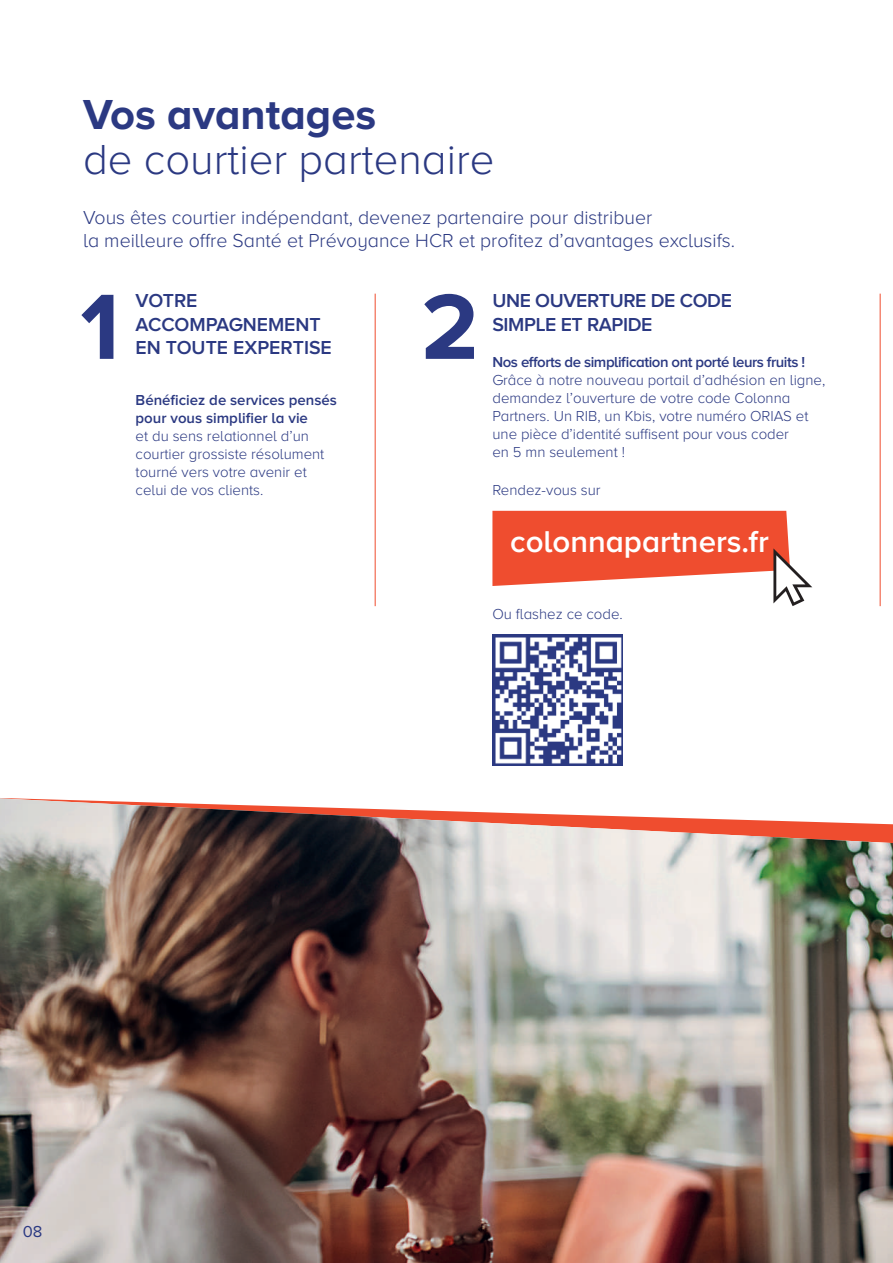
<style>
.page{position:relative;width:893px;height:1263px;background:#fff}
.page>*{position:absolute;margin:0;border:0;box-sizing:border-box;transform-origin:0 0}
.t1{font:700 96px "Proxima Nova A";color:#2b3982}
.t2{font:300 43.5px "Proxima Nova A";color:#2b3982}
.t3{font:700 43.5px "Proxima Nova A";color:#2b3982}
.t4{font:600 31.2px "Proxima Nova A";color:#fff}
.t5{font:300 19.5px/23.4px "Proxima Nova A";color:#2b3982}
.t6{font:600 19.5px/23.4px "Proxima Nova A";color:#2b3982}
.t7{font:600 19.5px/23.4px "Proxima Nova A";letter-spacing:-.02em;color:#2b3982}
.t8{font:16.5px "Proxima Nova";color:#2b3982}
.t9{font:300 15px/18px "Proxima Nova A";color:#2b3982}
.t10{font:600 15px/18px "Proxima Nova A";color:#2b3982}
.t11{font:600 15px "Proxima Nova A";letter-spacing:-.03em;color:#2b3982}
</style>
<div class="page">
<hr style="left:375px;top:294px;width:1px;height:312px;background:#ef4d2f">
<hr style="left:880px;top:294px;width:1px;height:312px;background:#ef4d2f">
<svg style="left:492px;top:511px;width:320px;height:95px"></svg>
<img style="left:0;top:798px;width:893px;height:465px">
<img style="left:492px;top:634px;width:131px;height:131px">
<h2 class="t3" style="left:83px;top:90px;width:295px">Vos avantages</h2>
<h2 class="t2" style="left:83px;top:135px;width:413px">de courtier partenaire</h2>
<h3 class="t5" style="left:83px;top:205px;width:653px">Vous êtes courtier indépendant, devenez partenaire pour distribuer<br>la meilleure offre Santé et Prévoyance HCR et profitez d’avantages exclusifs.</h3>
<h1 class="t1" style="left:80px;top:272px;width:41px">1</h1>
<h1 class="t1" style="left:421px;top:272px;width:59px">2</h1>
<h3 class="t6" style="left:136px;top:289px;width:198px">VOTRE<br>ACCOMPAGNEMENT<br>EN TOUTE EXPERTISE</h3>
<p class="t10" style="left:136px;top:391px;width:203px">Bénéficiez de services pensés pour vous simplifier la vie</p>
<p class="t9" style="left:136px;top:427px;width:190px">et du sens relationnel d’un courtier grossiste résolument tourné vers votre avenir et celui de vos clients.</p>
<h3 class="t7" style="left:492px;top:289px;width:241px">UNE OUVERTURE DE CODE<br>SIMPLE ET RAPIDE</h3>
<p class="t11" style="left:492px;top:353px;width:314px">Nos efforts de simplification ont porté leurs fruits !</p>
<p class="t9" style="left:492px;top:371px;width:334px">Grâce à notre nouveau portail d’adhésion en ligne, demandez l’ouverture de votre code Colonna Partners. Un RIB, un Kbis, votre numéro ORIAS et une pièce d’identité suffisent pour vous coder<br>en 5 mn seulement !</p>
<p class="t9" style="left:492px;top:480px;width:110px">Rendez-vous sur</p>
<h3 class="t4" style="left:510px;top:524px;width:260px">colonnapartners.fr</h3>
<p class="t9" style="left:492px;top:604px;width:132px">Ou flashez ce code.</p>
<p class="t8" style="left:23px;top:1219px;width:21px">08</p>
</div>
